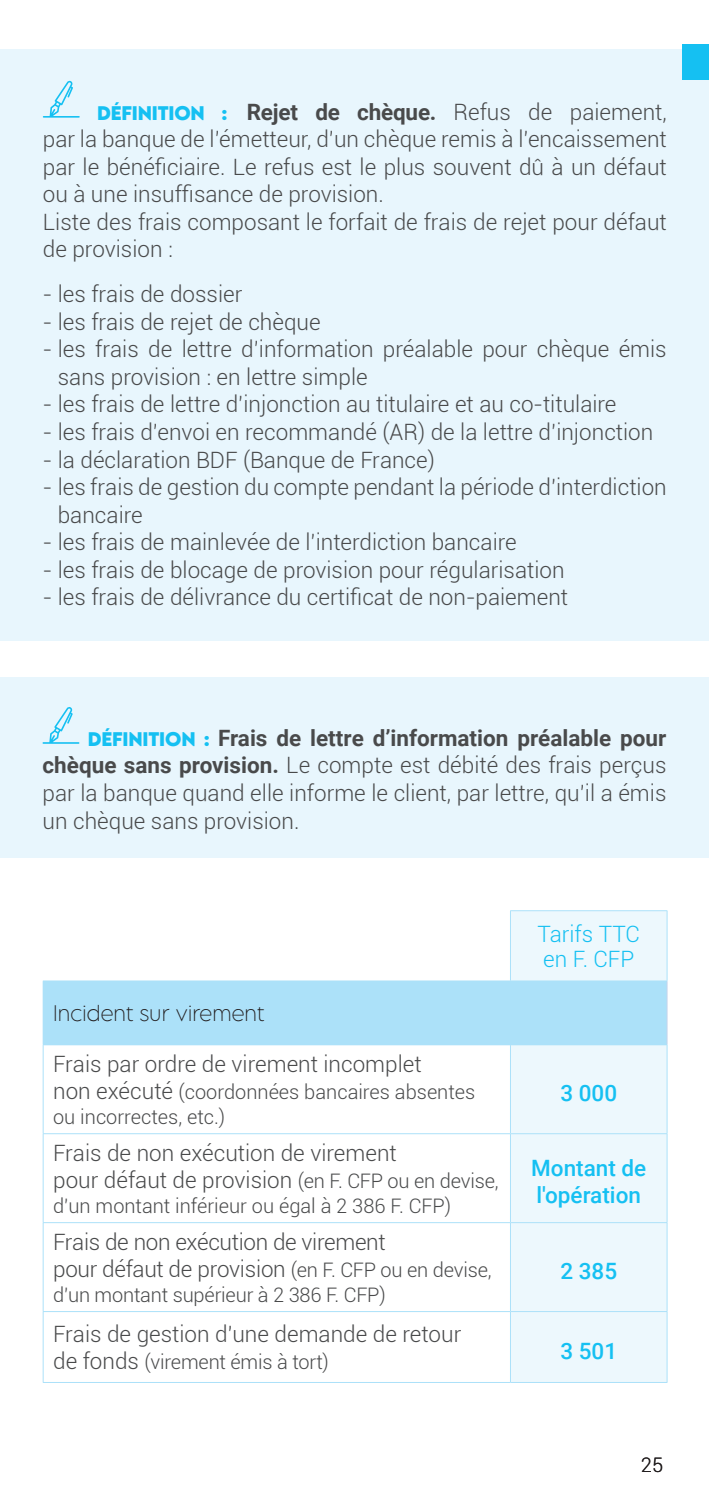
<style>
.page{position:relative;width:709px;height:1489px;background:#fff}
.page>*{position:absolute;margin:0;border:0;box-sizing:border-box;transform-origin:0 0}
.t1{font:300 22.5px/27.5px "Roboto";color:#494a4b}
.t2{font:500 22.5px/27px "Roboto";color:#15c0f2}
.t3{font:300 22.5px/25px "Roboto";color:#15c0f2}
.t4{font:300 20px/25px "Roboto";color:#494a4b}
.t5{font:200 20px "LEMONMILK Pro";color:#231f20}
.t6{font:300 20px "Roboto";color:#231f20}
.s1{font-family:"LEMONMILK Pro";font-weight:700;font-size:17.5px;color:#15c0f2}
.s2{font-weight:700}
.s3{font-size:22.5px}
.s4{font-size:20px}
</style>
<div class="page">
<div style="left:0;top:50px;width:709px;height:591px;background:#e8f6fd"></div>
<div style="left:682px;top:45px;width:27px;height:35px;background:#15c0f2"></div>
<svg style="left:43px;top:80px;width:37px;height:38px"></svg>
<div style="left:0;top:677px;width:709px;height:180px;background:#e8f6fd"></div>
<svg style="left:43px;top:707px;width:36px;height:36px"></svg>
<div style="left:511px;top:911px;width:155px;height:470px;background:#edf8fd"></div>
<div style="left:43px;top:980px;width:624px;height:64px;background:#ace1f9"></div>
<hr style="left:510px;top:910px;width:157px;height:1px;background:#ace1f9">
<hr style="left:510px;top:911px;width:1px;height:69px;background:#ace1f9">
<hr style="left:666px;top:911px;width:1px;height:69px;background:#ace1f9">
<hr style="left:666px;top:981px;width:1px;height:63px;background:#c6d3eb">
<hr style="left:43px;top:1044px;width:467px;height:1px;background:#ace1f9">
<hr style="left:43px;top:1045px;width:1px;height:88px;background:#ace1f9">
<hr style="left:510px;top:1044px;width:157px;height:1px;background:#ace1f9">
<hr style="left:510px;top:1045px;width:1px;height:88px;background:#ace1f9">
<hr style="left:666px;top:1045px;width:1px;height:88px;background:#ace1f9">
<hr style="left:43px;top:1133px;width:467px;height:1px;background:#ace1f9">
<hr style="left:43px;top:1133px;width:1px;height:89px;background:#ace1f9">
<hr style="left:510px;top:1133px;width:157px;height:1px;background:#ace1f9">
<hr style="left:510px;top:1133px;width:1px;height:89px;background:#ace1f9">
<hr style="left:666px;top:1133px;width:1px;height:89px;background:#ace1f9">
<hr style="left:43px;top:1222px;width:467px;height:1px;background:#ace1f9">
<hr style="left:43px;top:1222px;width:1px;height:89px;background:#ace1f9">
<hr style="left:510px;top:1222px;width:157px;height:1px;background:#ace1f9">
<hr style="left:510px;top:1222px;width:1px;height:89px;background:#ace1f9">
<hr style="left:666px;top:1222px;width:1px;height:89px;background:#ace1f9">
<hr style="left:43px;top:1310px;width:467px;height:1px;background:#ace1f9">
<hr style="left:43px;top:1311px;width:1px;height:70px;background:#ace1f9">
<hr style="left:510px;top:1310px;width:157px;height:1px;background:#ace1f9">
<hr style="left:510px;top:1311px;width:1px;height:70px;background:#ace1f9">
<hr style="left:666px;top:1311px;width:1px;height:70px;background:#ace1f9">
<hr style="left:43px;top:1381px;width:467px;height:1px;background:#ace1f9">
<hr style="left:510px;top:1381px;width:157px;height:1px;background:#ace1f9">
<p class="t1" style="left:43px;top:97px;width:625px;text-align:justify;text-indent:54px"><span class="s1">DÉFINITION :</span> <span class="s2">Rejet de chèque.</span> Refus de paiement, par la banque de l’émetteur, d’un chèque remis à l’encaissement par le bénéficiaire. Le refus est le plus souvent dû à un défaut ou à une insuffisance de provision.</p>
<p class="t1" style="left:43px;top:207px;width:625px">Liste des frais composant le forfait de frais de rejet pour défaut de provision :</p>
<p class="t1" style="left:43px;top:280px;width:201px">- les frais de dossier</p>
<p class="t1" style="left:43px;top:307px;width:279px">- les frais de rejet de chèque</p>
<p class="t1" style="left:58px;top:335px;width:610px;text-indent:-15px">- les frais de lettre d’information préalable pour chèque émis sans provision : en lettre simple</p>
<p class="t1" style="left:43px;top:390px;width:575px">- les frais de lettre d’injonction au titulaire et au co-titulaire</p>
<p class="t1" style="left:43px;top:417px;width:612px">- les frais d’envoi en recommandé (AR) de la lettre d’injonction</p>
<p class="t1" style="left:43px;top:445px;width:393px">- la déclaration BDF (Banque de France)</p>
<p class="t1" style="left:58px;top:472px;width:610px;text-indent:-15px">- les frais de gestion du compte pendant la période d’interdiction bancaire</p>
<p class="t1" style="left:43px;top:527px;width:475px">- les frais de mainlevée de l’interdiction bancaire</p>
<p class="t1" style="left:43px;top:555px;width:523px">- les frais de blocage de provision pour régularisation</p>
<p class="t1" style="left:43px;top:582px;width:527px">- les frais de délivrance du certificat de non-paiement</p>
<p class="t1" style="left:43px;top:723px;width:625px;text-align:justify;text-indent:45px"><span class="s1">DÉFINITION :</span> <span class="s2">Frais de lettre d’information préalable pour chèque sans provision.</span> Le compte est débité des frais perçus par la banque quand elle informe le client, par lettre, qu’il a émis un chèque sans provision.</p>
<p class="t3" style="left:537px;top:920px;width:104px">Tarifs TTC en F. CFP</p>
<p class="t5" style="left:53px;top:1000px;width:213px">Incident sur virement</p>
<p class="t1" style="left:53px;top:1049px;width:370px">Frais par ordre de virement incomplet</p>
<p class="t4" style="left:53px;top:1078px;width:424px"><span class="s3">non exécuté</span> (coordonnées bancaires absentes ou incorrectes, etc.)</p>
<p class="t2" style="left:560px;top:1078px;width:58px">3 000</p>
<p class="t1" style="left:53px;top:1138px;width:447px">Frais de non exécution de virement<br>pour défaut de provision <span class="s4">(en F. CFP ou en devise,</span></p>
<p class="t4" style="left:53px;top:1192px;width:399px">d'un montant inférieur ou égal à 2 386 F. CFP)</p>
<p class="t2" style="left:531px;top:1154px;width:117px">Montant de l'opération</p>
<p class="t1" style="left:53px;top:1227px;width:440px">Frais de non exécution de virement<br>pour défaut de provision <span class="s4">(en F. CFP ou en devise,</span></p>
<p class="t4" style="left:53px;top:1281px;width:334px">d'un montant supérieur à 2 386 F. CFP)</p>
<p class="t1" style="left:53px;top:1319px;width:410px">Frais de gestion d'une demande de retour</p>
<p class="t4" style="left:53px;top:1348px;width:277px"><span class="s3">de fonds</span> (virement émis à tort)</p>
<p class="t2" style="left:560px;top:1256px;width:58px">2 385</p>
<p class="t2" style="left:560px;top:1336px;width:58px">3 501</p>
<p class="t6" style="left:641px;top:1450px;width:24px">25</p>
</div>
